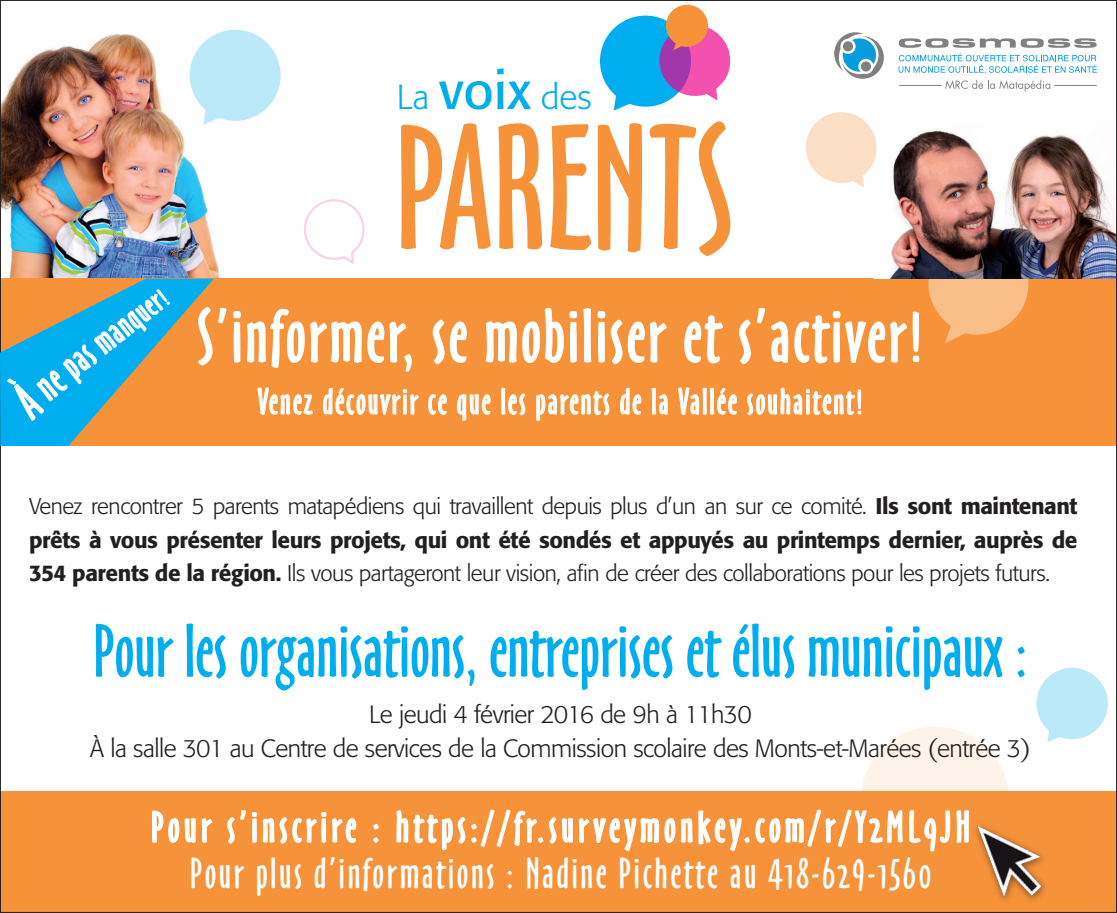
<style>
.page{position:relative;width:1117px;height:913px;background:#fff}
.page>*{position:absolute;margin:0;border:0;box-sizing:border-box;transform-origin:0 0}
.t1{font:163.58px "Oz Handicraft BT";color:#f6923a}
.t2{font:69.75px "Oz Handicraft BT";letter-spacing:-.005em;color:#00aeef}
.t3{font:69.75px "Oz Handicraft BT";letter-spacing:.04em;color:#fff}
.t4{font:40.5px/46.6px "Oz Handicraft BT";letter-spacing:.06em;color:#fff;text-align:center}
.t5{font:35.55px "Oz Handicraft BT";color:#fff}
.t6{font:300 34.43px "Formata";color:#00aeef}
.t7{font:33.75px "Oz Handicraft BT";letter-spacing:.06em;color:#fff}
.t8{font:29.7px "Oz Handicraft BT";color:#fff}
.t9{font:300 24.75px/33.8px "Formata";letter-spacing:-.02em;color:#231f20;text-align:center}
.t10{font:300 22.5px/33.8px "Formata";letter-spacing:-.02em;color:#231f20;text-align:justify}
.s1{font-size:25.65px}
.s2{font-size:33.52px}
.s3{font-size:31.5px}
.s4{font-weight:400;font-size:52.43px}
.s5{font-weight:500}
</style>
<div class="page">
<img style="left:2px;top:30px;width:226px;height:248px">
<div style="left:189px;top:30px;width:91px;height:91px;background:#bbe9fa;border-radius:50%"></div>
<svg style="left:203px;top:108px;width:19px;height:17px"></svg>
<div style="left:1036px;top:667px;width:71px;height:72px;background:#bbe9fa;border-radius:50%"></div>
<svg style="left:1046px;top:728px;width:15px;height:14px"></svg>
<svg style="left:304px;top:199px;width:61px;height:65px"></svg>
<svg style="left:898px;top:38px;width:198px;height:36px"></svg>
<svg style="left:834px;top:32px;width:50px;height:47px"></svg>
<hr style="left:899px;top:85px;width:42px;height:1px;background:#808083">
<hr style="left:1054px;top:85px;width:42px;height:1px;background:#808083">
<svg style="left:945px;top:80px;width:105px;height:12px"></svg>
<div style="left:0;top:278px;width:1116px;height:167px;background:#f6923a"></div>
<div style="left:0;top:791px;width:1116px;height:121px;background:#f6923a"></div>
<svg style="left:233px;top:308px;width:179px;height:64px"></svg>
<svg style="left:432px;top:319px;width:35px;height:45px"></svg>
<svg style="left:485px;top:307px;width:92px;height:56px"></svg>
<svg style="left:583px;top:308px;width:8px;height:55px"></svg>
<svg style="left:597px;top:311px;width:70px;height:53px"></svg>
<svg style="left:684px;top:315px;width:39px;height:48px"></svg>
<svg style="left:739px;top:307px;width:180px;height:57px"></svg>
<svg style="left:257px;top:387px;width:56px;height:28px"></svg>
<svg style="left:323px;top:387px;width:96px;height:28px"></svg>
<svg style="left:428px;top:394px;width:19px;height:21px"></svg>
<svg style="left:456px;top:394px;width:35px;height:27px"></svg>
<svg style="left:501px;top:387px;width:24px;height:28px"></svg>
<svg style="left:536px;top:391px;width:73px;height:30px"></svg>
<svg style="left:620px;top:387px;width:21px;height:28px"></svg>
<svg style="left:651px;top:387px;width:17px;height:28px"></svg>
<svg style="left:678px;top:387px;width:59px;height:28px"></svg>
<svg style="left:747px;top:387px;width:114px;height:28px"></svg>
<svg style="left:151px;top:810px;width:62px;height:33px"></svg>
<svg style="left:227px;top:810px;width:130px;height:34px"></svg>
<svg style="left:373px;top:837px;width:5px;height:5px"></svg>
<svg style="left:373px;top:823px;width:5px;height:6px"></svg>
<svg style="left:396px;top:727px;width:612px;height:125px"></svg>
<svg style="left:927px;top:278px;width:102px;height:66px"></svg>
<img style="left:876px;top:131px;width:238px;height:147px">
<div style="left:600px;top:16px;width:91px;height:91px;background:#00aeef;border-radius:50%"></div>
<svg style="left:613px;top:93px;width:19px;height:18px"></svg>
<svg style="left:659px;top:5px;width:71px;height:95px"></svg>
<svg style="left:806px;top:112px;width:70px;height:75px"></svg>
<img style="left:964px;top:797px;width:105px;height:115px">
<svg style="left:0;top:278px;width:227px;height:167px"></svg>
<h3 class="t8" style="left:127px;top:301px;width:35px;rotate:-38deg">uer<span class="s1">!</span></h3>
<h3 class="t5" style="left:53px;top:353px;width:91px;rotate:-39deg">pas <span class="s2">ma</span><span class="s3">nq</span></h3>
<h3 class="t6" style="left:397px;top:77px;width:196px">La <span class="s4">voix</span> des</h3>
<h1 class="t1" style="left:394px;top:93px;width:340px">PARENTS</h1>
<h2 class="t3" style="left:197px;top:295px;width:727px">S’informer, se mobiliser et s’activer!</h2>
<h3 class="t7" style="left:258px;top:381px;width:606px">Venez découvrir ce que les parents de la Vallée souhaitent!</h3>
<p class="t10" style="left:29px;top:489px;width:1049px">Venez rencontrer 5 parents matapédiens qui travaillent depuis plus d’un an sur ce comité. <span class="s5">Ils sont maintenant prêts à vous présenter leurs projets, qui ont été sondés et appuyés au printemps dernier, auprès de 354 parents de la région.</span> Ils vous partageront leur vision, afin de créer des collaborations pour les projets futurs.</p>
<h2 class="t2" style="left:93px;top:610px;width:936px">Pour les organisations, entreprises et élus municipaux :</h2>
<p class="t9" style="left:90px;top:697px;width:941px">Le jeudi 4 février 2016 de 9h à 11h30<br>À la salle 301 au Centre de services de la Commission scolaire des Monts-et-Marées (entrée 3)</p>
<h3 class="t4" style="left:151px;top:803px;width:820px">Pour s’inscrire : https://fr.surveymonkey.com/r/Y2ML9JH<br>Pour plus d’informations : Nadine Pichette au 418-629-1560</h3>
</div>
